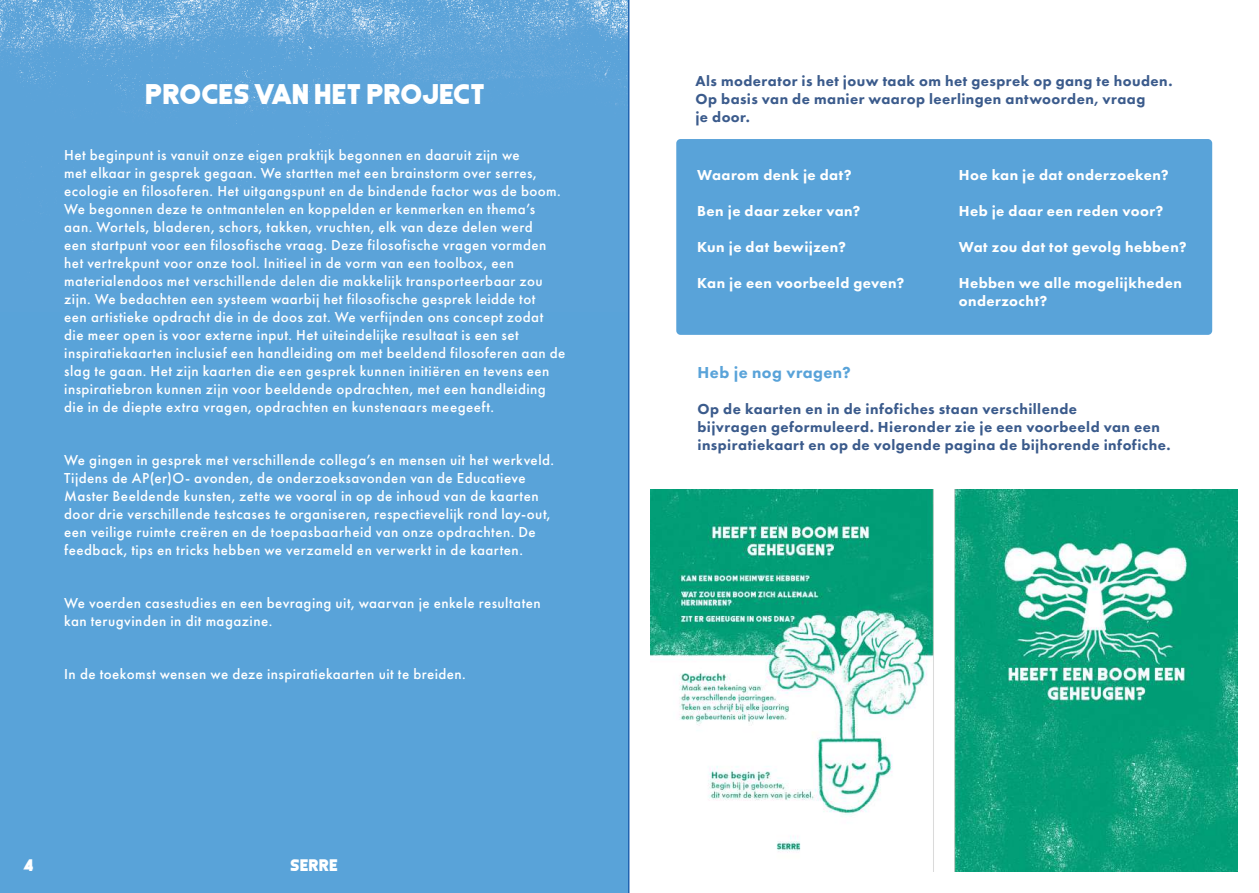
<style>
.page{position:relative;width:1259px;height:893px;background:#fff}
.page>*{position:absolute;margin:0;border:0;box-sizing:border-box;transform-origin:0 0}
.t1{font:25.5px "Coral Colour";letter-spacing:-.015em;color:#fff}
.t2{font:800 16.5px "Futura PT";letter-spacing:.03em;color:#59a3d9}
.t3{font:500 15px/18px "Futura PT";letter-spacing:.03em;color:#fff}
.t4{font:800 15px/18px "Futura PT";letter-spacing:.03em;color:#3b5b8c}
.t5{font:800 15px/18px "Futura PT";letter-spacing:.03em;color:#fff}
.t6{font:15px "Coral Colour";color:#fff}
</style>
<div class="page">
<div style="left:0;top:0;width:629px;height:893px;background:#59a3d9"></div>
<div style="left:676px;top:139px;width:536px;height:196px;background:#59a3d9;border-radius:4px"></div>
<img style="left:651px;top:489px;width:586px;height:383px">
<h1 class="t1" style="left:145px;top:82px;width:341px">PROCES VAN HET PROJECT</h1>
<p class="t4" style="left:695px;top:71px;width:478px">Als moderator is het jouw taak om het gesprek op gang te houden.<br>Op basis van de manier waarop leerlingen antwoorden, vraag<br>je door.</p>
<p class="t3" style="left:64px;top:146px;width:503px">Het beginpunt is vanuit onze eigen praktijk begonnen en daaruit zijn we<br>met elkaar in gesprek gegaan. We startten met een brainstorm over serres, ecologie en filosoferen. Het uitgangspunt en de bindende factor was de boom.<br>We begonnen deze te ontmantelen en koppelden er kenmerken en thema’s aan. Wortels, bladeren, schors, takken, vruchten, elk van deze delen werd<br>een startpunt voor een filosofische vraag. Deze filosofische vragen vormden het vertrekpunt voor onze tool. Initieel in de vorm van een toolbox, een materialendoos met verschillende delen die makkelijk transporteerbaar zou zijn. We bedachten een systeem waarbij het filosofische gesprek leidde tot<br>een artistieke opdracht die in de doos zat. We verfijnden ons concept zodat die meer open is voor externe input. Het uiteindelijke resultaat is een set inspiratiekaarten inclusief een handleiding om met beeldend filosoferen aan de slag te gaan. Het zijn kaarten die een gesprek kunnen initiëren en tevens een inspiratiebron kunnen zijn voor beeldende opdrachten, met een handleiding die in de diepte extra vragen, opdrachten en kunstenaars meegeeft.</p>
<p class="t3" style="left:64px;top:451px;width:491px">We gingen in gesprek met verschillende collega’s en mensen uit het werkveld.<br>Tijdens de AP(er)O- avonden, de onderzoeksavonden van de Educatieve Master Beeldende kunsten, zette we vooral in op de inhoud van de kaarten door drie verschillende testcases te organiseren, respectievelijk rond lay-out, een veilige ruimte creëren en de toepasbaarheid van onze opdrachten. De feedback, tips en tricks hebben we verzameld en verwerkt in de kaarten.</p>
<p class="t3" style="left:64px;top:594px;width:478px">We voerden casestudies en een bevraging uit, waarvan je enkele resultaten kan terugvinden in dit magazine.</p>
<p class="t3" style="left:64px;top:665px;width:403px">In de toekomst wensen we deze inspiratiekaarten uit te breiden.</p>
<p class="t6" style="left:23px;top:858px;width:12px">4</p>
<p class="t6" style="left:290px;top:858px;width:49px">SERRE</p>
<p class="t5" style="left:697px;top:166px;width:156px">Waarom denk je dat?</p>
<p class="t5" style="left:697px;top:202px;width:165px">Ben je daar zeker van?</p>
<p class="t5" style="left:697px;top:238px;width:150px">Kun je dat bewijzen?</p>
<p class="t5" style="left:697px;top:274px;width:209px">Kan je een voorbeeld geven?</p>
<p class="t5" style="left:958px;top:166px;width:212px">Hoe kan je dat onderzoeken?</p>
<p class="t5" style="left:958px;top:202px;width:206px">Heb je daar een reden voor?</p>
<p class="t5" style="left:958px;top:238px;width:229px">Wat zou dat tot gevolg hebben?</p>
<p class="t5" style="left:958px;top:274px;width:225px">Hebben we alle mogelijkheden onderzocht?</p>
<p class="t2" style="left:697px;top:362px;width:155px">Heb je nog vragen?</p>
<p class="t4" style="left:697px;top:400px;width:474px">Op de kaarten en in de infofiches staan verschillende<br>bijvragen geformuleerd. Hieronder zie je een voorbeeld van een inspiratiekaart en op de volgende pagina de bijhorende infofiche.</p>
</div>
